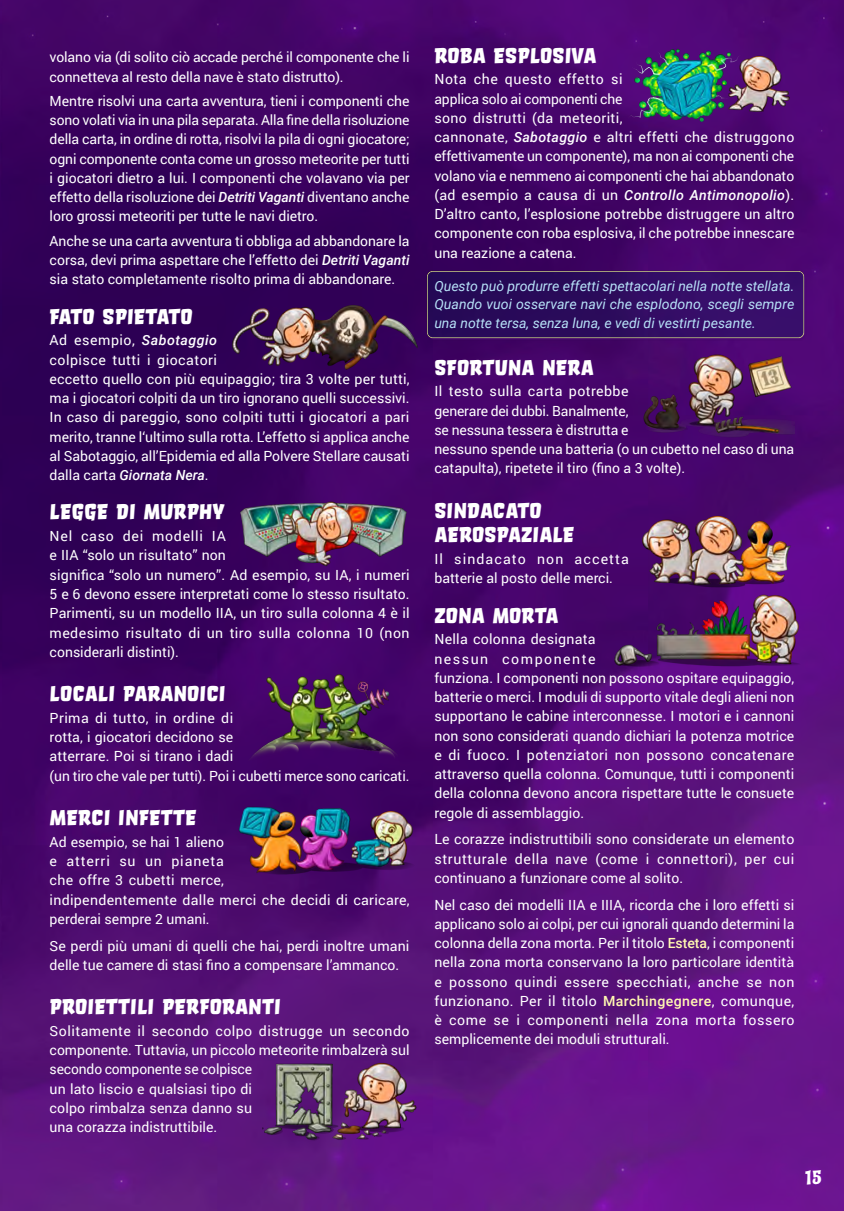
<style>
.page{position:relative;width:844px;height:1211px;background:#fff}
.page>*{position:absolute;margin:0;border:0;box-sizing:border-box;transform-origin:0 0}
.t1{font:21px/24.5px "Orgovan Brush";color:#fff}
.t2{font:700 19.25px "Catseye";color:#fff}
.t3{font:14px/19.2px "Roboto";color:#fff}
.Fluff{font:italic 14px/18.4px "Roboto";color:#b7e2f8;text-align:justify}
.t4{font:14px/19.2px "Roboto";letter-spacing:.02em;color:#fff}
.s1{font-weight:500;font-style:italic}
.s2{font-weight:500;color:#fff8b1}
</style>
<div class="page">
<img style="left:0;top:0;width:843px;height:1210px">
<img style="left:415px;top:261px;width:398px;height:98px">
<img style="left:227px;top:300px;width:195px;height:73px">
<img style="left:236px;top:494px;width:173px;height:78px">
<img style="left:243px;top:672px;width:166px;height:96px">
<img style="left:234px;top:794px;width:188px;height:85px">
<img style="left:262px;top:1060px;width:157px;height:84px">
<img style="left:638px;top:351px;width:156px;height:88px">
<img style="left:638px;top:515px;width:156px;height:75px">
<img style="left:605px;top:590px;width:205px;height:84px">
<img style="left:627px;top:42px;width:167px;height:95px">
<p class="t3" style="left:50px;top:47px;width:361px">volano via (di solito ciò accade perché il componente che li connetteva al resto della nave è stato distrutto).</p>
<p class="t3" style="left:50px;top:91px;width:361px;text-align:justify">Mentre risolvi una carta avventura, tieni i componenti che sono volati via in una pila separata. Alla fine della risoluzione della carta, in ordine di rotta, risolvi la pila di ogni giocatore; ogni componente conta come un grosso meteorite per tutti i giocatori dietro a lui. I componenti che volavano via per effetto della risoluzione dei <span class="s1">Detriti Vaganti</span> diventano anche loro grossi meteoriti per tutte le navi dietro.</p>
<p class="t3" style="left:50px;top:230px;width:361px;text-align:justify">Anche se una carta avventura ti obbliga ad abbandonare la corsa, devi prima aspettare che l’effetto dei <span class="s1">Detriti Vaganti </span>sia stato completamente risolto prima di abbandonare.</p>
<h3 class="t1" style="left:50px;top:303px;width:145px">FATO SPIETATO</h3>
<p class="t3" style="left:50px;top:330px;width:361px">Ad esempio, <span class="s1">Sabotaggio<br></span>colpisce tutti i giocatori<br>eccetto quello con più equipaggio; tira 3 volte per tutti, ma i giocatori colpiti da un tiro ignorano quelli successivi.<br>In caso di pareggio, sono colpiti tutti i giocatori a pari merito, tranne l‘ultimo sulla rotta. L’effetto si applica anche al Sabotaggio, all’Epidemia ed alla Polvere Stellare causati dalla carta <span class="s1">Giornata Nera</span>.</p>
<h3 class="t1" style="left:50px;top:499px;width:177px">LEGGE DI MURPHY</h3>
<p class="t3" style="left:50px;top:526px;width:361px">Nel caso dei modelli IA<br>e IIA “solo un risultato” non<br>significa “solo un numero”. Ad esempio, su IA, i numeri 5 e 6 devono essere interpretati come lo stesso risultato.<br>Parimenti, su un modello IIA, un tiro sulla colonna 4 è il medesimo risultato di un tiro sulla colonna 10 (non considerarli distinti).</p>
<h3 class="t1" style="left:50px;top:681px;width:177px">LOCALI PARANOICI</h3>
<p class="t3" style="left:50px;top:707px;width:361px">Prima di tutto, in ordine di<br>rotta, i giocatori decidono se<br>atterrare. Poi si tirano i dadi<br>(un tiro che vale per tutti). Poi i cubetti merce sono caricati.</p>
<h3 class="t1" style="left:50px;top:805px;width:149px">MERCI INFETTE</h3>
<p class="t4" style="left:50px;top:831px;width:361px">Ad esempio, se hai 1 alieno<br>e atterri su un pianeta<br>che offre 3 cubetti merce,<br>indipendentemente dalle merci che decidi di caricare, perderai sempre 2 umani.</p>
<p class="t3" style="left:50px;top:935px;width:361px">Se perdi più umani di quelli che hai, perdi inoltre umani delle tue camere di stasi fino a compensare l’ammanco.</p>
<h3 class="t1" style="left:50px;top:994px;width:233px">PROIETTILI PERFORANTI</h3>
<p class="t3" style="left:50px;top:1020px;width:361px">Solitamente il secondo colpo distrugge un secondo componente. Tuttavia, un piccolo meteorite rimbalzerà sul secondo componente se colpisce<br>un lato liscio e qualsiasi tipo di<br>colpo rimbalza senza danno su<br>una corazza indistruttibile.</p>
<h3 class="t1" style="left:434px;top:43px;width:163px">ROBA ESPLOSIVA</h3>
<p class="t3" style="left:434px;top:69px;width:361px">Nota che questo effetto si<br>applica solo ai componenti che<br>sono distrutti (da meteoriti,<br>cannonate, <span class="s1">Sabotaggio</span> e altri effetti che distruggono effettivamente un componente), ma non ai componenti che volano via e nemmeno ai componenti che hai abbandonato (ad esempio a causa di un <span class="s1">Controllo Antimonopolio</span>).<br>D’altro canto, l’esplosione potrebbe distruggere un altro componente con roba esplosiva, il che potrebbe innescare una reazione a catena.</p>
<p class="Fluff" style="left:434px;top:276px;width:361px">Questo può produrre effetti spettacolari nella notte stellata.<br>Quando vuoi osservare navi che esplodono, scegli sempre una notte tersa, senza luna, e vedi di vestirti pesante.</p>
<h3 class="t1" style="left:434px;top:354px;width:161px">SFORTUNA NERA</h3>
<p class="t3" style="left:434px;top:381px;width:361px">Il testo sulla carta potrebbe<br>generare dei dubbi. Banalmente,<br>se nessuna tessera è distrutta e<br>nessuno spende una batteria (o un cubetto nel caso di una catapulta), ripetete il tiro (fino a 3 volte).</p>
<h3 class="t1" style="left:434px;top:498px;width:141px">SINDACATO<br>AEROSPAZIALE</h3>
<p class="t3" style="left:434px;top:549px;width:196px">Il sindacato non accetta batterie al posto delle merci.</p>
<h3 class="t1" style="left:434px;top:602px;width:126px">ZONA MORTA</h3>
<p class="t3" style="left:434px;top:629px;width:361px">Nella colonna designata<br>nessun componente<br>funziona. I componenti non possono ospitare equipaggio, batterie o merci. I moduli di supporto vitale degli alieni non supportano le cabine interconnesse. I motori e i cannoni non sono considerati quando dichiari la potenza motrice e di fuoco. I potenziatori non possono concatenare attraverso quella colonna. Comunque, tutti i componenti della colonna devono ancora rispettare tutte le consuete regole di assemblaggio.</p>
<p class="t3" style="left:434px;top:829px;width:361px;text-align:justify">Le corazze indistruttibili sono considerate un elemento strutturale della nave (come i connettori), per cui continuano a funzionare come al solito.</p>
<p class="t3" style="left:434px;top:894px;width:361px;text-align:justify">Nel caso dei modelli IIA e IIIA, ricorda che i loro effetti si applicano solo ai colpi, per cui ignorali quando determini la colonna della zona morta. Per il titolo <span class="s2">Esteta</span>, i componenti nella zona morta conservano la loro particolare identità e possono quindi essere specchiati, anche se non funzionano. Per il titolo <span class="s2">Marchingegnere</span>, comunque, è come se i componenti nella zona morta fossero semplicemente dei moduli strutturali.</p>
<h2 class="t2" style="left:804px;top:1165px;width:19px">15</h2>
</div>
